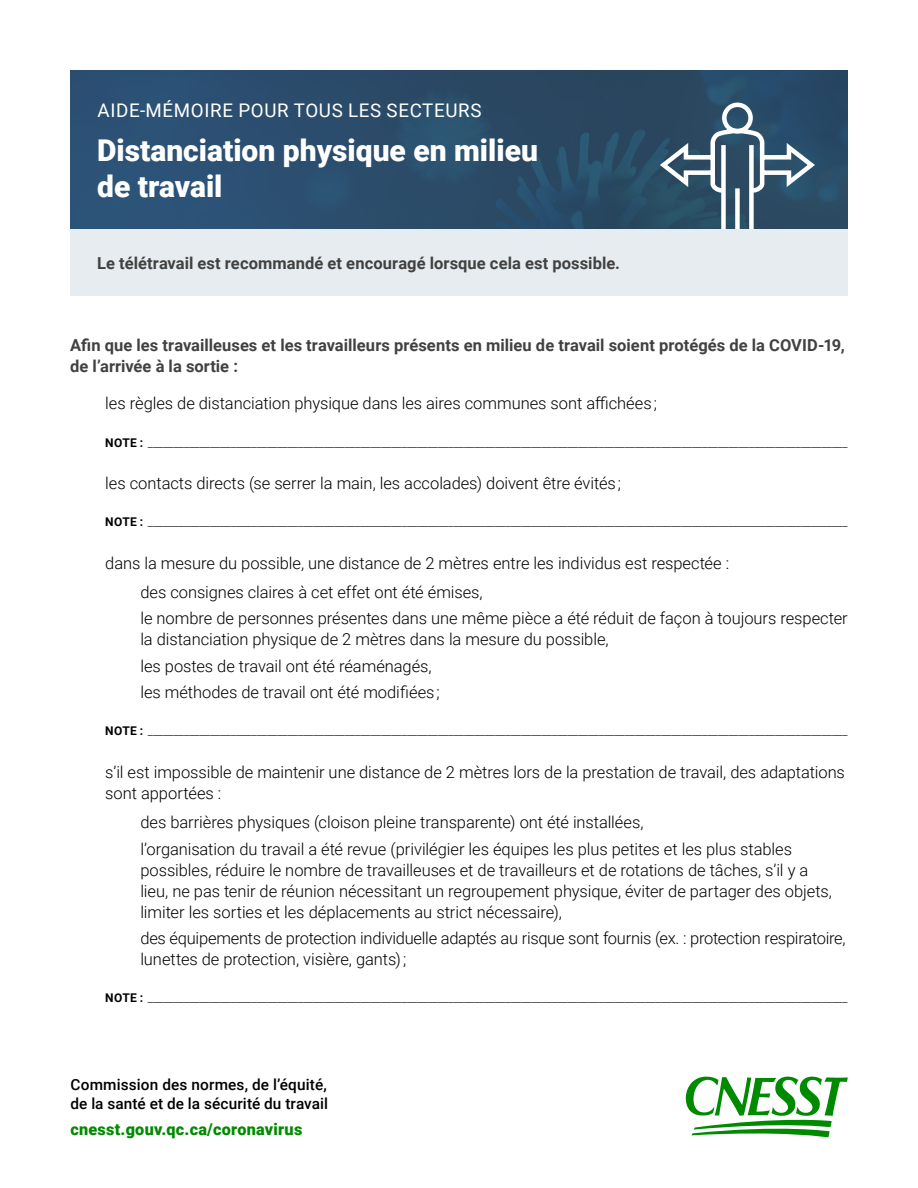
<style>
.page{position:relative;width:918px;height:1188px;background:#fff}
.page>*{position:absolute;margin:0;border:0;box-sizing:border-box;transform-origin:0 0}
.Titre__H1{font:900 30px/36px "Roboto";color:#fff}
.Surtitre__H1{font:18.75px "Roboto";letter-spacing:.035em;color:#fff}
.Texte_courant_à_coch{font:300 16.5px/21px "Roboto";letter-spacing:-.005em;color:#000}
.Texte_courant__P{font:700 16.5px/21px "Roboto";letter-spacing:.005em;color:#414141}
.t1{font:900 16.2px "Roboto";letter-spacing:.015em;color:#008a00}
.t2{font:500 15.3px "Roboto";letter-spacing:.01em;color:#000}
.Notes__P{font:300 12px "Roboto";color:#000}
.s1{font-weight:700}
</style>
<div class="page">
<img style="left:70px;top:70px;width:778px;height:159px">
<svg style="left:656px;top:100px;width:163px;height:129px;background:#49667c"></svg>
<div style="left:70px;top:229px;width:778px;height:67px;background:#e6ecef"></div>
<svg style="left:686px;top:1077px;width:162px;height:60px"></svg>
<h1 class="Surtitre__H1" style="left:98px;top:97px;width:386px">AIDE-MÉMOIRE POUR TOUS LES SECTEURS</h1>
<h1 class="Titre__H1" style="left:97px;top:131px;width:442px">Distanciation physique en milieu de travail</h1>
<p class="Texte_courant__P" style="left:97px;top:252px;width:524px">Le télétravail est recommandé et encouragé lorsque cela est possible.</p>
<p class="Texte_courant__P" style="left:70px;top:334px;width:776px">Afin que les travailleuses et les travailleurs présents en milieu de travail soient protégés de la COVID-19, de l’arrivée à la sortie :</p>
<p class="Texte_courant_à_coch" style="left:105px;top:392px;width:553px">les règles de distanciation physique dans les aires communes sont affichées ;</p>
<p class="Notes__P" style="left:105px;top:434px;width:744px"><span class="s1">NOTE :</span> _______________________________________________________________________________________________________________________________________</p>
<p class="Texte_courant_à_coch" style="left:105px;top:472px;width:517px">les contacts directs (se serrer la main, les accolades) doivent être évités ;</p>
<p class="Notes__P" style="left:105px;top:514px;width:744px"><span class="s1">NOTE :</span> _______________________________________________________________________________________________________________________________________</p>
<p class="Texte_courant_à_coch" style="left:105px;top:552px;width:625px">dans la mesure du possible, une distance de 2 mètres entre les individus est respectée :</p>
<p class="Texte_courant_à_coch" style="left:140px;top:581px;width:344px">des consignes claires à cet effet ont été émises,</p>
<p class="Texte_courant_à_coch" style="left:140px;top:607px;width:709px">le nombre de personnes présentes dans une même pièce a été réduit de façon à toujours respecter la distanciation physique de 2 mètres dans la mesure du possible,</p>
<p class="Texte_courant_à_coch" style="left:140px;top:655px;width:293px">les postes de travail ont été réaménagés,</p>
<p class="Texte_courant_à_coch" style="left:140px;top:681px;width:301px">les méthodes de travail ont été modifiées ;</p>
<p class="Notes__P" style="left:105px;top:723px;width:744px"><span class="s1">NOTE :</span> _______________________________________________________________________________________________________________________________________</p>
<p class="Texte_courant_à_coch" style="left:105px;top:761px;width:741px">s’il est impossible de maintenir une distance de 2 mètres lors de la prestation de travail, des adaptations sont apportées :</p>
<p class="Texte_courant_à_coch" style="left:140px;top:811px;width:505px">des barrières physiques (cloison pleine transparente) ont été installées,</p>
<p class="Texte_courant_à_coch" style="left:140px;top:838px;width:693px">l’organisation du travail a été revue (privilégier les équipes les plus petites et les plus stables possibles, réduire le nombre de travailleuses et de travailleurs et de rotations de tâches, s’il y a lieu, ne pas tenir de réunion nécessitant un regroupement physique, éviter de partager des objets, limiter les sorties et les déplacements au strict nécessaire),</p>
<p class="Texte_courant_à_coch" style="left:140px;top:927px;width:707px">des équipements de protection individuelle adaptés au risque sont fournis (ex. : protection respiratoire, lunettes de protection, visière, gants) ;</p>
<p class="Notes__P" style="left:105px;top:989px;width:744px"><span class="s1">NOTE :</span> _______________________________________________________________________________________________________________________________________</p>
<p class="t2" style="left:70px;top:1073px;width:258px">Commission des normes, de l’équité,</p>
<p class="t2" style="left:70px;top:1093px;width:259px">de la santé et de la sécurité du travail</p>
<p class="t1" style="left:70px;top:1117px;width:233px">cnesst.gouv.qc.ca/coronavirus</p>
</div>
